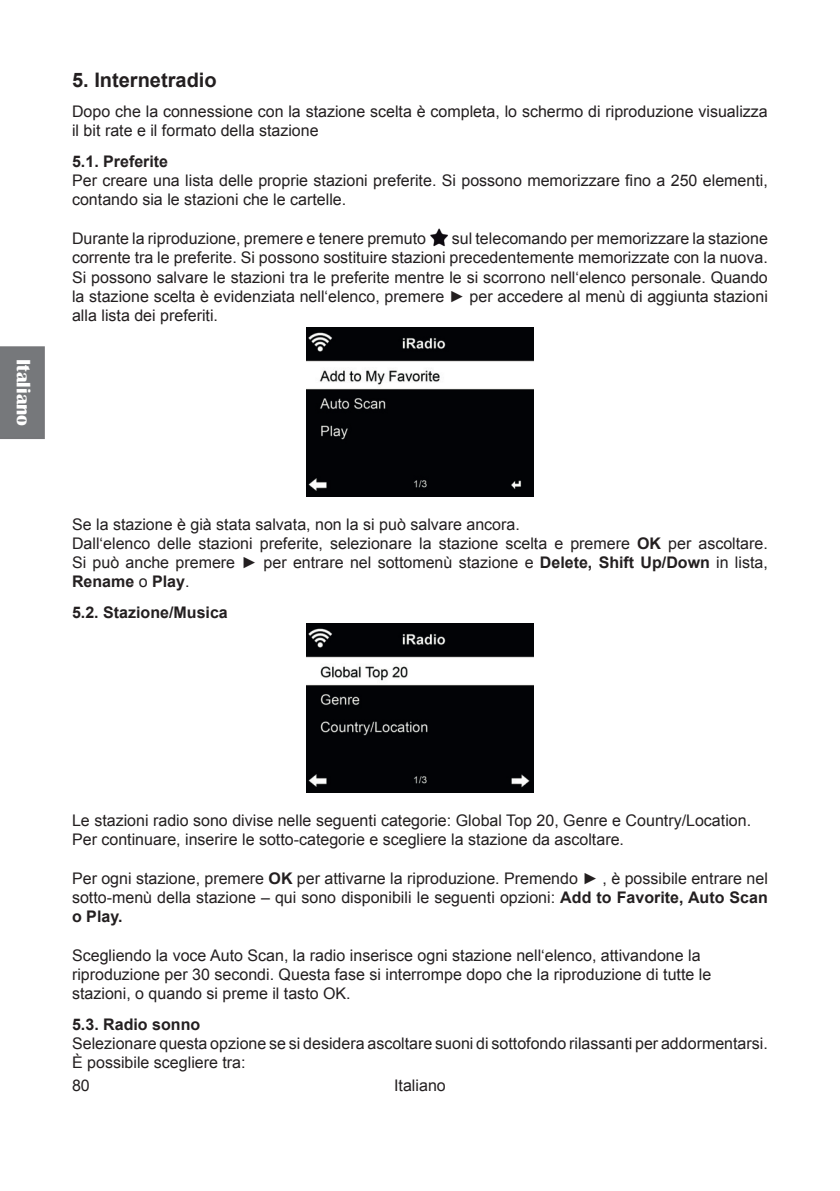
<style>
.page{position:relative;width:840px;height:1191px;background:#fff}
.page>*{position:absolute;margin:0;border:0;box-sizing:border-box;transform-origin:0 0}
.t1{font:700 20px "Arial";color:#231f20}
.t2{font:700 20px "Britannic";color:#fff}
.t3{font:16px/19.2px "Arial";color:#231f20}
.t4{font:700 16px "Arial";color:#231f20}
.s1{font-weight:700}
</style>
<div class="page">
<div style="left:0;top:346px;width:45px;height:93px;background:#76787b"></div>
<img style="left:430px;top:228px;width:18px;height:18px">
<img style="left:306px;top:327px;width:227px;height:169px">
<img style="left:306px;top:623px;width:227px;height:170px">
<p class="t2" style="left:35px;top:359px;width:69px;rotate:90deg">Italiano</p>
<p class="t1" style="left:72px;top:66px;width:146px">5. Internetradio</p>
<p class="t3" style="left:72px;top:102px;width:697px">Dopo che la connessione con la stazione scelta è completa, lo schermo di riproduzione visualizza il bit rate e il formato della stazione</p>
<p class="t4" style="left:72px;top:151px;width:98px">5.1. Preferite</p>
<p class="t3" style="left:72px;top:171px;width:697px">Per creare una lista delle proprie stazioni preferite. Si possono memorizzare fino a 250 elementi, contando sia le stazioni che le cartelle.</p>
<p class="t3" style="left:72px;top:229px;width:355px">Durante la riproduzione, premere e tenere premuto</p>
<p class="t3" style="left:72px;top:229px;width:697px;text-align:justify;text-indent:379px">sul telecomando per memorizzare la stazione corrente tra le preferite. Si possono sostituire stazioni precedentemente memorizzate con la nuova.<br>Si possono salvare le stazioni tra le preferite mentre le si scorrono nell‘elenco personale. Quando la stazione scelta è evidenziata nell‘elenco, premere ► per accedere al menù di aggiunta stazioni alla lista dei preferiti.</p>
<p class="t3" style="left:72px;top:514px;width:697px">Se la stazione è già stata salvata, non la si può salvare ancora.<br>Dall‘elenco delle stazioni preferite, selezionare la stazione scelta e premere <span class="s1">OK</span> per ascoltare.<br>Si può anche premere ► per entrare nel sottomenù stazione e <span class="s1">Delete, Shift Up/Down</span> in lista, <span class="s1">Rename</span> o <span class="s1">Play</span>.</p>
<p class="t4" style="left:72px;top:601px;width:157px">5.2. Stazione/Musica</p>
<p class="t3" style="left:72px;top:811px;width:680px">Le stazioni radio sono divise nelle seguenti categorie: Global Top 20, Genre e Country/Location.<br>Per continuare, inserire le sotto-categorie e scegliere la stazione da ascoltare.</p>
<p class="t3" style="left:72px;top:869px;width:697px;text-align:justify">Per ogni stazione, premere <span class="s1">OK</span> per attivarne la riproduzione. Premendo ► , è possibile entrare nel sotto-menù della stazione – qui sono disponibili le seguenti opzioni: <span class="s1">Add to Favorite, Auto Scan o Play.</span></p>
<p class="t3" style="left:72px;top:945px;width:640px">Scegliendo la voce Auto Scan, la radio inserisce ogni stazione nell‘elenco, attivandone la riproduzione per 30 secondi. Questa fase si interrompe dopo che la riproduzione di tutte le stazioni, o quando si preme il tasto OK.</p>
<p class="t4" style="left:72px;top:1013px;width:130px">5.3. Radio sonno</p>
<p class="t3" style="left:72px;top:1033px;width:697px">Selezionare questa opzione se si desidera ascoltare suoni di sottofondo rilassanti per addormentarsi.<br>È possibile scegliere tra:</p>
<p class="t3" style="left:72px;top:1075px;width:19px">80</p>
<p class="t3" style="left:394px;top:1075px;width:53px">Italiano</p>
</div>
